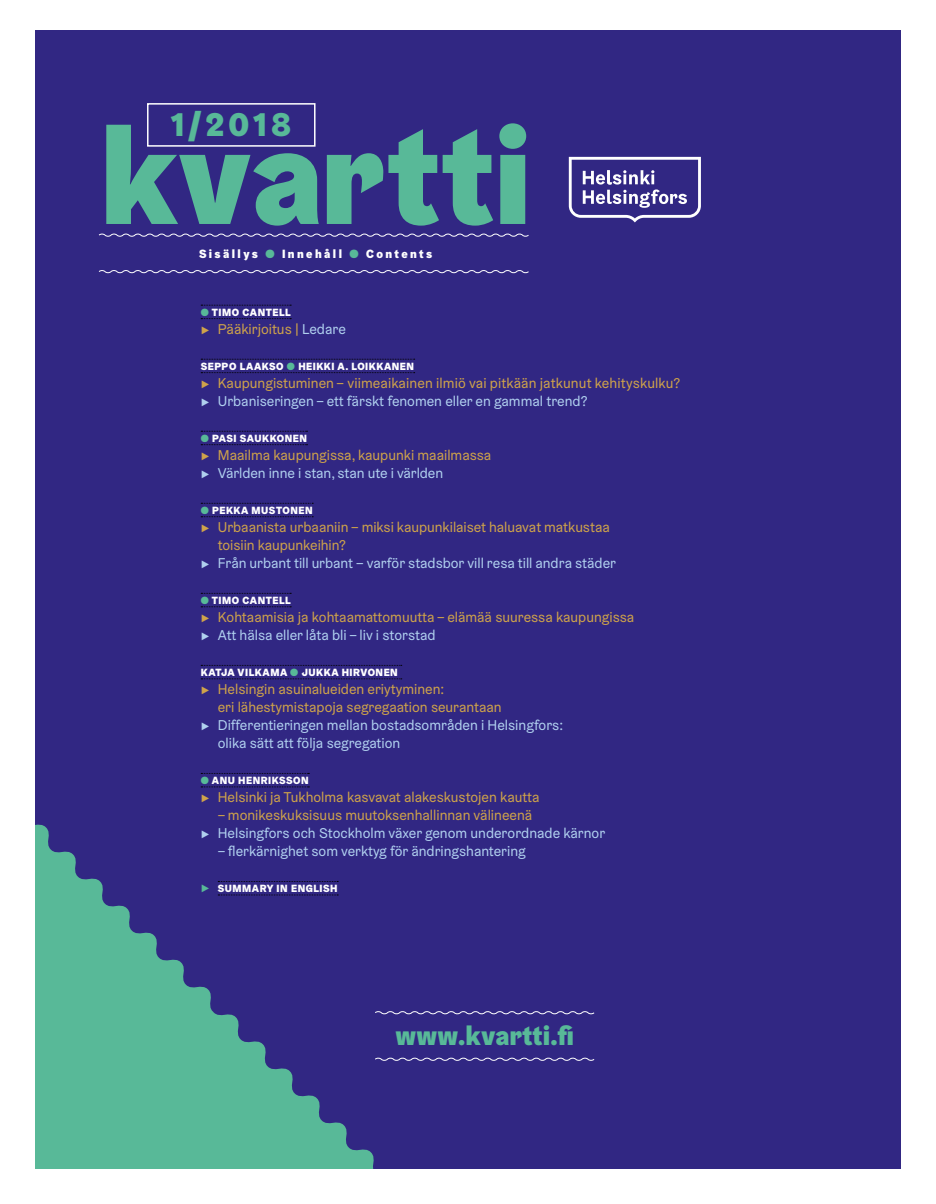
<style>
.page{position:relative;width:936px;height:1204px;background:#fff}
.page>*{position:absolute;margin:0;border:0;box-sizing:border-box;transform-origin:0 0}
.t1{font:900 32.85px "Helsinki Grotesk";color:#58b998}
.t2{font:900 27px "Helsinki Grotesk";color:#58b998}
.t3{font:14.25px/18px "Helsinki Grotesk";color:#cfa34a}
.t4{font:14.25px/18px "Helsinki Grotesk";color:#b0d0ef}
.t5{font:900 12px "Helsinki Grotesk";letter-spacing:.2em;color:#fff}
.t6{font:900 10.5px "Helsinki Grotesk";letter-spacing:.05em;color:#fff}
.s1{color:#58b998}
.s2{color:#b0d0ef}
.s3{font-weight:400;font-size:14.25px;color:#58b998}
</style>
<div class="page">
<div style="left:0;top:30px;width:911px;height:1144px;background:#312783"></div>
<svg style="left:314px;top:679px;width:67px;height:490px"></svg>
<svg style="left:35px;top:664px;width:279px;height:505px"></svg>
<div style="left:0;top:0;width:35px;height:1201px;background:#fff"></div>
<div style="left:901px;top:0;width:34px;height:1201px;background:#fff"></div>
<div style="left:147px;top:103px;width:168px;height:44px;border:2px solid #fff"></div>
<svg style="left:98px;top:270px;width:431px;height:4px"></svg>
<svg style="left:374px;top:1056px;width:221px;height:5px"></svg>
<svg style="left:374px;top:1010px;width:221px;height:5px"></svg>
<svg style="left:98px;top:233px;width:431px;height:4px"></svg>
<svg style="left:106px;top:123px;width:420px;height:103px"></svg>
<svg style="left:568px;top:157px;width:133px;height:65px"></svg>
<div style="left:0;top:1169px;width:935px;height:34px;background:#fff"></div>
<svg style="left:201px;top:318px;width:90px;height:1px"></svg>
<svg style="left:201px;top:372px;width:213px;height:1px"></svg>
<svg style="left:201px;top:444px;width:106px;height:1px"></svg>
<svg style="left:201px;top:516px;width:112px;height:1px"></svg>
<svg style="left:201px;top:606px;width:90px;height:1px"></svg>
<svg style="left:201px;top:678px;width:201px;height:1px"></svg>
<svg style="left:201px;top:786px;width:108px;height:1px"></svg>
<svg style="left:218px;top:894px;width:120px;height:1px"></svg>
<svg style="left:201px;top:305px;width:90px;height:1px"></svg>
<svg style="left:201px;top:359px;width:213px;height:1px"></svg>
<svg style="left:201px;top:431px;width:106px;height:1px"></svg>
<svg style="left:201px;top:503px;width:112px;height:1px"></svg>
<svg style="left:201px;top:593px;width:90px;height:1px"></svg>
<svg style="left:201px;top:665px;width:201px;height:1px"></svg>
<svg style="left:201px;top:773px;width:108px;height:1px"></svg>
<svg style="left:218px;top:881px;width:120px;height:1px"></svg>
<h1 class="t1" style="left:171px;top:103px;width:121px">1/2018</h1>
<p class="t5" style="left:199px;top:246px;width:234px">SISÄLLYS <span class="s1">●</span> INNEHÅLL <span class="s1">●</span> CONTENTS</p>
<p class="t6" style="left:201px;top:305px;width:73px"><span class="s1">●</span>TIMOCANTELL</p>
<p class="t3" style="left:201px;top:319px;width:147px">▶ Pääkirjoitus | <span class="s2">Ledare</span></p>
<p class="t6" style="left:201px;top:359px;width:213px">SEPPO LAAKSO <span class="s1">●</span> HEIKKI A. LOIKKANEN</p>
<p class="t3" style="left:201px;top:373px;width:481px">▶ Kaupungistuminen – viimeaikainen ilmiö vai pitkään jatkunut kehityskulku?</p>
<p class="t4" style="left:201px;top:391px;width:388px">▶ Urbaniseringen – ett färskt fenomen eller en gammal trend?</p>
<p class="t6" style="left:201px;top:431px;width:106px"><span class="s1">●</span> PASI SAUKKONEN</p>
<p class="t3" style="left:201px;top:445px;width:292px">▶ Maailma kaupungissa, kaupunki maailmassa</p>
<p class="t4" style="left:201px;top:463px;width:244px">▶ Världen inne i stan, stan ute i världen</p>
<p class="t6" style="left:201px;top:503px;width:112px"><span class="s1">●</span> PEKKA MUSTONEN</p>
<p class="t3" style="left:218px;top:517px;width:393px;text-indent:-17px">▶ Urbaanista urbaaniin – miksi kaupunkilaiset haluavat matkustaa toisiin kaupunkeihin?</p>
<p class="t4" style="left:201px;top:553px;width:416px">▶ Från urbant till urbant – varför stadsbor vill resa till andra städer</p>
<p class="t6" style="left:201px;top:593px;width:73px"><span class="s1">●</span>TIMOCANTELL</p>
<p class="t3" style="left:201px;top:607px;width:435px">▶ Kohtaamisia ja kohtaamattomuutta – elämää suuressa kaupungissa</p>
<p class="t4" style="left:201px;top:625px;width:236px">▶ Att hälsa eller låta bli – liv i storstad</p>
<p class="t6" style="left:201px;top:665px;width:197px">KATJA VILKAMA <span class="s1">●</span> JUKKA HIRVONEN</p>
<p class="t3" style="left:218px;top:679px;width:285px;text-indent:-17px">▶ Helsingin asuinalueiden eriytyminen:<br>eri lähestymistapoja segregaation seurantaan</p>
<p class="t4" style="left:218px;top:715px;width:347px;text-indent:-17px">▶ Differentieringen mellan bostadsområden i Helsingfors: olika sätt att följa segregation</p>
<p class="t6" style="left:201px;top:773px;width:108px"><span class="s1">●</span> ANU HENRIKSSON</p>
<p class="t3" style="left:201px;top:787px;width:340px">▶ Helsinki ja Tukholma kasvavat alakeskustojen kautta</p>
<p class="t3" style="left:218px;top:805px;width:316px">– monikeskuksisuus muutoksenhallinnan välineenä</p>
<p class="t4" style="left:201px;top:823px;width:406px">▶ Helsingfors och Stockholm växer genom underordnade kärnor</p>
<p class="t4" style="left:218px;top:841px;width:309px">– flerkärnighet som verktyg för ändringshantering</p>
<p class="t6" style="left:201px;top:881px;width:99px"><span class="s3">▶</span> SUMMARY IN ENG</p>
<p class="t6" style="left:313px;top:881px;width:24px">LISH</p>
<h2 class="t2" style="left:395px;top:1018px;width:180px">WWW.KVARTTI.FI</h2>
</div>
